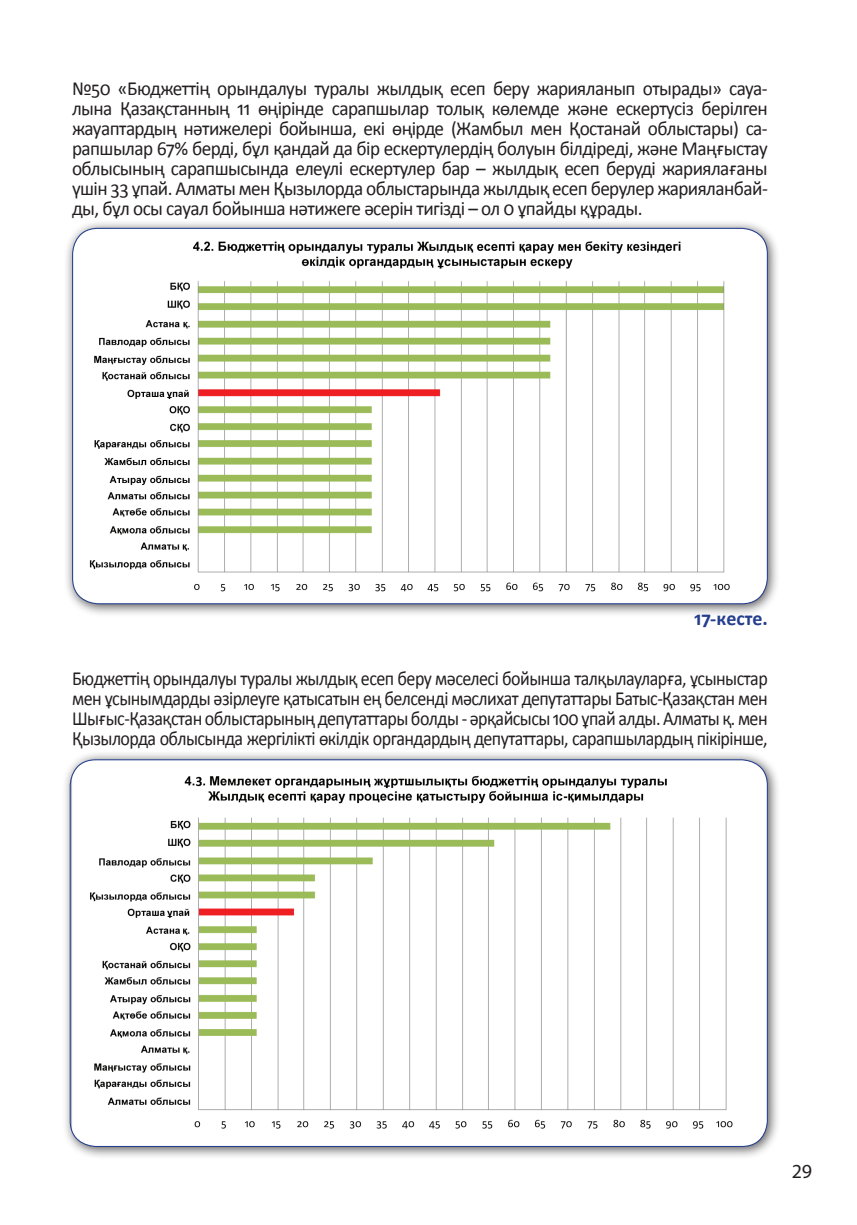
<style>
.page{position:relative;width:857px;height:1225px;background:#fff}
.page>*{position:absolute;margin:0;border:0;box-sizing:border-box;transform-origin:0 0}
.t1{font:20px/20px "Calibri";letter-spacing:-.03em;color:#231f20;text-align:justify;scale:.96 1}
.t2{font:20px/20px "Calibri";letter-spacing:-.03em;color:#231f20;text-align:justify;scale:.9 1}
.t3{font:700 20px "Calibri";color:#253f8e}
.t4{font:20px "Myriad Pro";color:#231f20}
</style>
<div class="page">
<div style="left:63px;top:219px;width:717px;height:398px;background:#231f20;opacity:.75"></div>
<img style="left:73px;top:228px;width:694px;height:376px">
<div style="left:61px;top:750px;width:719px;height:410px;background:#231f20;opacity:.75"></div>
<img style="left:72px;top:760px;width:695px;height:386px">
<p class="t1" style="left:72px;top:78px;width:726px">№50 «Бюджеттің орындалуы туралы жылдық есеп беру жарияланып отырады» сауа&shy;лына Қазақстанның 11 өңірінде сарапшылар толық көлемде және ескертусіз берілген жауаптардың нәтижелері бойынша, екі өңірде (Жамбыл мен Қостанай облыстары) са&shy;рапшылар 67% берді, бұл қандай да бір ескертулердің болуын білдіреді, және Маңғыстау облысының сарапшысында елеулі ескертулер бар – жылдық есеп беруді жариялағаны үшін 33 ұпай. Алматы мен Қызылорда облыстарында жылдық есеп берулер жарияланбай&shy;ды, бұл осы сауал бойынша нәтижеге әсерін тигізді – ол 0 ұпайды құрады.</p>
<p class="t3" style="left:694px;top:606px;width:75px">17-кесте.</p>
<p class="t2" style="left:72px;top:668px;width:774px">Бюджеттің орындалуы туралы жылдық есеп беру мәселесі бойынша талқылауларға, ұсыныстар мен ұсынымдарды әзірлеуге қатысатын ең белсенді мәслихат депутаттары Батыс-Қазақстан мен Шығыс-Қазақстан облыстарының депутаттары болды - әрқайсысы 100 ұпай алды. Алматы қ. мен Қызылорда облысында жергілікті өкілдік органдардың депутаттары, сарапшылардың пікірінше,</p>
<p class="t4" style="left:791px;top:1158px;width:22px">29</p>
</div>
